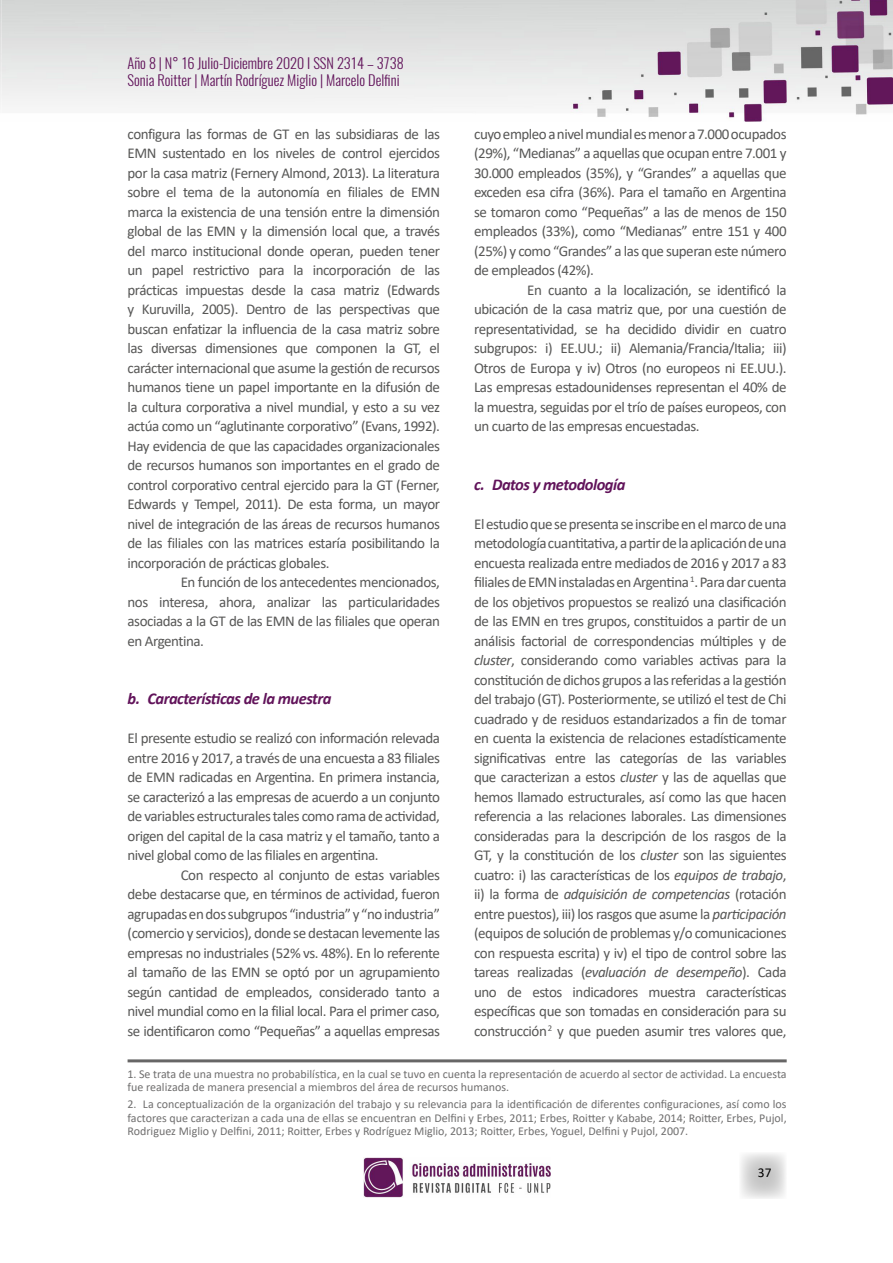
<style>
.page{position:relative;width:893px;height:1263px;background:#fff}
.page>*{position:absolute;margin:0;border:0;box-sizing:border-box;transform-origin:0 0}
.t1{font:italic 700 16.5px "Calibri";letter-spacing:-.03em;color:#61135a}
.t2{font:15px/19.5px "Calibri";letter-spacing:-.03em;color:#575756;text-align:justify}
.t3{font:300 14.4px/17.2px "Oswald";color:#61135a}
.t4{font:13.5px "Calibri";color:#000}
.t5{font:12px/13.5px "Calibri";color:#706f6f}
.s1{font-style:italic}
</style>
<div class="page">
<svg style="left:740px;top:1153px;width:46px;height:46px"></svg>
<img style="left:2px;top:0;width:891px;height:121px">
<img style="left:0;top:0;width:2px;height:105px">
<img style="left:363px;top:1157px;width:188px;height:41px">
<hr style="left:128px;top:1059px;width:659px;height:3px;background:#676666">
<p class="t3" style="left:128px;top:53px;width:278px">Año 8 | N° 16 Julio-Diciembre 2020 I SSN 2314 – 3738<br>Sonia Roitter | Martín Rodríguez Miglio | Marcelo Delfini</p>
<p class="t2" style="left:128px;top:124px;width:314px">configura las formas de GT en las subsidiaras de las EMN sustentado en los niveles de control ejercidos por la casa matriz (Fernery Almond, 2013). La literatura sobre el tema de la autonomía en filiales de EMN marca la existencia de una tensión entre la dimensión global de las EMN y la dimensión local que, a través del marco institucional donde operan, pueden tener un papel restrictivo para la incorporación de las prácticas impuestas desde la casa matriz (Edwards y Kuruvilla, 2005). Dentro de las perspectivas que buscan enfatizar la influencia de la casa matriz sobre las diversas dimensiones que componen la GT, el carácter internacional que asume la gestión de recursos humanos tiene un papel importante en la difusión de la cultura corporativa a nivel mundial, y esto a su vez actúa como un “aglutinante corporativo” (Evans, 1992).<br>Hay evidencia de que las capacidades organizacionales de recursos humanos son importantes en el grado de control corporativo central ejercido para la GT (Ferner, Edwards y Tempel, 2011). De esta forma, un mayor nivel de integración de las áreas de recursos humanos de las filiales con las matrices estaría posibilitando la incorporación de prácticas globales.</p>
<p class="t2" style="left:128px;top:572px;width:314px;text-indent:53px">En función de los antecedentes mencionados, nos interesa, ahora, analizar las particularidades asociadas a la GT de las EMN de las filiales que operan en Argentina.</p>
<p class="t2" style="left:474px;top:124px;width:314px">cuyo empleo a nivel mundial es menor a 7.000 ocupados (29%), “Medianas” a aquellas que ocupan entre 7.001 y 30.000 empleados (35%), y “Grandes” a aquellas que exceden esa cifra (36%). Para el tamaño en Argentina se tomaron como “Pequeñas” a las de menos de 150 empleados (33%), como “Medianas” entre 151 y 400 (25%) y como “Grandes” a las que superan este número de empleados (42%).</p>
<p class="t2" style="left:474px;top:280px;width:314px;text-indent:53px">En cuanto a la localización, se identificó la ubicación de la casa matriz que, por una cuestión de representatividad, se ha decidido dividir en cuatro subgrupos: i) EE.UU.; ii) Alemania/Francia/Italia; iii)<br>Otros de Europa y iv) Otros (no europeos ni EE.UU.).<br>Las empresas estadounidenses representan el 40% de la muestra, seguidas por el trío de países europeos, con un cuarto de las empresas encuestadas.</p>
<p class="t1" style="left:474px;top:473px;width:153px">c. Datos y metodología</p>
<p class="t2" style="left:474px;top:514px;width:314px">El estudio que se presenta se inscribe en el marco de una metodología cuantitativa, a partir de la aplicación de una encuesta realizada entre mediados de 2016 y 2017 a 83 filiales de EMN instaladas en Argentina <sup>1</sup>. Para dar cuenta de los objetivos propuestos se realizó una clasificación de las EMN en tres grupos, constituidos a partir de un análisis factorial de correspondencias múltiples y de <span class="s1">cluster</span>, considerando como variables activas para la constitución de dichos grupos a las referidas a la gestión del trabajo (GT). Posteriormente, se utilizó el test de Chi cuadrado y de residuos estandarizados a fin de tomar en cuenta la existencia de relaciones estadísticamente significativas entre las categorías de las variables que caracterizan a estos <span class="s1">cluster</span> y las de aquellas que hemos llamado estructurales, así como las que hacen referencia a las relaciones laborales. Las dimensiones consideradas para la descripción de los rasgos de la GT, y la constitución de los <span class="s1">cluster</span> son las siguientes cuatro: i) las características de los <span class="s1">equipos de trabajo</span>, ii) la forma de <span class="s1">adquisición de competencias</span> (rotación entre puestos), iii) los rasgos que asume la <span class="s1">participación </span>(equipos de solución de problemas y/o comunicaciones con respuesta escrita) y iv) el tipo de control sobre las tareas realizadas (<span class="s1">evaluación de desempeño</span>). Cada uno de estos indicadores muestra características específicas que son tomadas en consideración para su construcción <sup>2</sup> y que pueden asumir tres valores que,</p>
<p class="t1" style="left:128px;top:687px;width:205px">b. Características de la muestra</p>
<p class="t2" style="left:128px;top:728px;width:314px">El presente estudio se realizó con información relevada entre 2016 y 2017, a través de una encuesta a 83 filiales de EMN radicadas en Argentina. En primera instancia, se caracterizó a las empresas de acuerdo a un conjunto de variables estructurales tales como rama de actividad, origen del capital de la casa matriz y el tamaño, tanto a nivel global como de las filiales en argentina.</p>
<p class="t2" style="left:128px;top:865px;width:314px;text-indent:53px">Con respecto al conjunto de estas variables debe destacarse que, en términos de actividad, fueron agrupadas en dos subgrupos “industria” y “no industria” (comercio y servicios), donde se destacan levemente las empresas no industriales (52% vs. 48%). En lo referente al tamaño de las EMN se optó por un agrupamiento según cantidad de empleados, considerado tanto a nivel mundial como en la filial local. Para el primer caso, se identificaron como “Pequeñas” a aquellas empresas</p>
<p class="t5" style="left:128px;top:1067px;width:661px">1. Se trata de una muestra no probabilística, en la cual se tuvo en cuenta la representación de acuerdo al sector de actividad. La encuesta fue realizada de manera presencial a miembros del área de recursos humanos.</p>
<p class="t5" style="left:128px;top:1097px;width:661px;text-align:justify">2. La conceptualización de la organización del trabajo y su relevancia para la identificación de diferentes configuraciones, así como los factores que caracterizan a cada una de ellas se encuentran en Delfini y Erbes, 2011; Erbes, Roitter y Kababe, 2014; Roitter, Erbes, Pujol, Rodriguez Miglio y Delfini, 2011; Roitter, Erbes y Rodríguez Miglio, 2013; Roitter, Erbes, Yoguel, Delfini y Pujol, 2007.</p>
<p class="t4" style="left:758px;top:1163px;width:15px">37</p>
</div>
